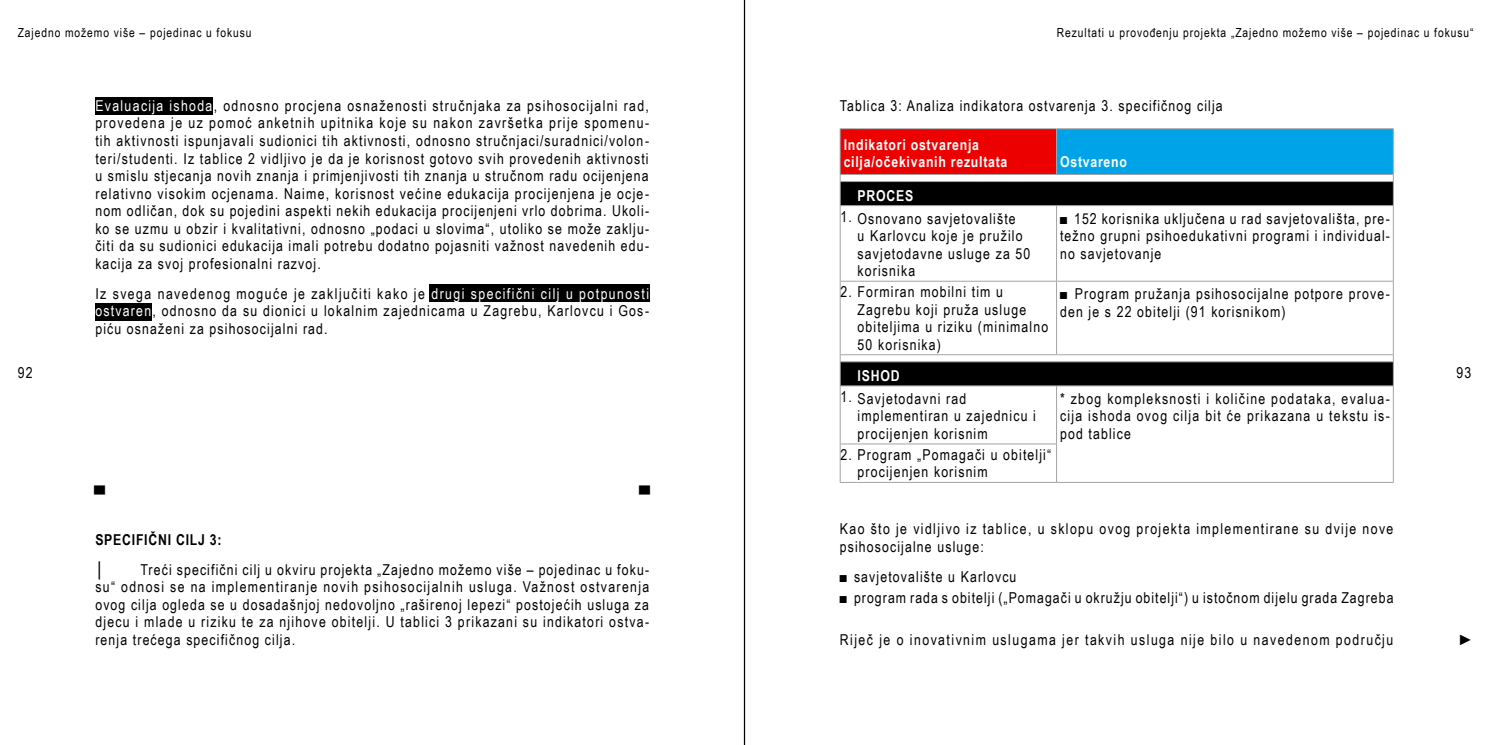
<style>
.page{position:relative;width:1489px;height:745px;background:#fff}
.page>*{position:absolute;margin:0;border:0;box-sizing:border-box;transform-origin:0 0}
.t1{font:15px/17.5px "Arial Narrow";letter-spacing:.075em;color:#000;text-align:justify}
.t2{font:15px/17.5px "Arial Narrow";letter-spacing:.095em;color:#000}
.t3{font:700 15px/17.5px "Arial Narrow";letter-spacing:.05em;color:#fff}
.t4{font:700 15px "Arial Narrow";letter-spacing:.05em;color:#000}
.t5{font:italic 15px "Arial Narrow";color:#000}
.t6{font:12.5px "Arial Narrow";letter-spacing:.075em;color:#000}
.s1{color:#fff}
</style>
<div class="page">
<div style="left:95px;top:97px;width:118px;height:18px;background:#000"></div>
<div style="left:95px;top:303px;width:57px;height:18px;background:#000"></div>
<div style="left:429px;top:283px;width:220px;height:18px;background:#000"></div>
<hr style="left:743px;top:0;width:1px;height:744px;background:#000">
<hr style="left:744px;top:0;width:1px;height:744px;background:#000">
<div style="left:840px;top:129px;width:216px;height:45px;background:#ec0000"></div>
<div style="left:1056px;top:129px;width:337px;height:45px;background:#00a3e7"></div>
<svg style="left:840px;top:182px;width:552px;height:203px"></svg>
<hr style="left:1056px;top:129px;width:1px;height:45px;background:#a4a4a4">
<hr style="left:1056px;top:206px;width:1px;height:75px;background:#a4a4a4">
<hr style="left:1056px;top:281px;width:1px;height:73px;background:#a4a4a4">
<hr style="left:1056px;top:386px;width:1px;height:57px;background:#a4a4a4">
<hr style="left:1056px;top:444px;width:1px;height:38px;background:#a4a4a4">
<svg style="left:840px;top:128px;width:17px;height:1px"></svg>
<hr style="left:839px;top:129px;width:1px;height:45px;background:#a4a4a4">
<hr style="left:857px;top:128px;width:199px;height:1px;background:#a4a4a4">
<hr style="left:1056px;top:128px;width:337px;height:1px;background:#a4a4a4">
<hr style="left:1392px;top:129px;width:1px;height:45px;background:#a4a4a4">
<hr style="left:857px;top:174px;width:199px;height:1px;background:#a4a4a4">
<hr style="left:1056px;top:174px;width:337px;height:1px;background:#a4a4a4">
<hr style="left:857px;top:181px;width:199px;height:1px;background:#a4a4a4">
<hr style="left:1056px;top:181px;width:337px;height:1px;background:#a4a4a4">
<svg style="left:1392px;top:175px;width:1px;height:30px"></svg>
<svg style="left:839px;top:174px;width:18px;height:32px"></svg>
<hr style="left:839px;top:206px;width:1px;height:75px;background:#a4a4a4">
<hr style="left:857px;top:205px;width:199px;height:1px;background:#a4a4a4">
<hr style="left:1056px;top:205px;width:337px;height:1px;background:#a4a4a4">
<hr style="left:1392px;top:206px;width:1px;height:75px;background:#a4a4a4">
<svg style="left:840px;top:281px;width:17px;height:1px"></svg>
<hr style="left:839px;top:281px;width:1px;height:73px;background:#a4a4a4">
<hr style="left:857px;top:281px;width:199px;height:1px;background:#a4a4a4">
<hr style="left:1056px;top:281px;width:337px;height:1px;background:#a4a4a4">
<hr style="left:1392px;top:281px;width:1px;height:73px;background:#a4a4a4">
<hr style="left:857px;top:354px;width:199px;height:1px;background:#a4a4a4">
<hr style="left:1056px;top:354px;width:337px;height:1px;background:#a4a4a4">
<hr style="left:857px;top:361px;width:199px;height:1px;background:#a4a4a4">
<hr style="left:1056px;top:361px;width:337px;height:1px;background:#a4a4a4">
<svg style="left:1392px;top:355px;width:1px;height:30px"></svg>
<svg style="left:839px;top:354px;width:18px;height:32px"></svg>
<hr style="left:839px;top:386px;width:1px;height:57px;background:#a4a4a4">
<hr style="left:857px;top:385px;width:199px;height:1px;background:#a4a4a4">
<hr style="left:1056px;top:385px;width:337px;height:1px;background:#a4a4a4">
<hr style="left:1392px;top:386px;width:1px;height:57px;background:#a4a4a4">
<svg style="left:839px;top:443px;width:18px;height:1px"></svg>
<hr style="left:839px;top:444px;width:1px;height:38px;background:#a4a4a4">
<hr style="left:857px;top:443px;width:199px;height:1px;background:#a4a4a4">
<hr style="left:1392px;top:443px;width:1px;height:39px;background:#a4a4a4">
<svg style="left:839px;top:482px;width:18px;height:1px"></svg>
<hr style="left:857px;top:482px;width:199px;height:1px;background:#a4a4a4">
<hr style="left:1056px;top:482px;width:337px;height:1px;background:#a4a4a4">
<p class="t6" style="left:18px;top:24px;width:235px">Zajedno možemo više – pojedinac u fokusu</p>
<p class="t1" style="left:18px;top:363px;width:16px">92</p>
<p class="t1" style="left:95px;top:96px;width:555px"><span class="s1">Evaluacija ishoda</span>, odnosno procjena osnaženosti stručnjaka za psihosocijalni rad, provedena je uz pomoć anketnih upitnika koje su nakon završetka prije spomenu&shy;tih aktivnosti ispunjavali sudionici tih aktivnosti, odnosno stručnjaci/suradnici/volon&shy;teri/studenti. Iz tablice 2 vidljivo je da je korisnost gotovo svih provedenih aktivnosti u smislu stjecanja novih znanja i primjenjivosti tih znanja u stručnom radu ocijenjena relativno visokim ocjenama. Naime, korisnost većine edukacija procijenjena je ocje&shy;nom odličan, dok su pojedini aspekti nekih edukacija procijenjeni vrlo dobrima. Ukoli&shy;ko se uzmu u obzir i kvalitativni, odnosno „podaci u slovima“, utoliko se može zaklju&shy;čiti da su sudionici edukacija imali potrebu dodatno pojasniti važnost navedenih edu&shy;kacija za svoj profesionalni razvoj.</p>
<p class="t1" style="left:95px;top:284px;width:555px">Iz svega navedenog moguće je zaključiti kako je <span class="s1">drugi specifični cilj u potpunosti ostvaren</span>, odnosno da su dionici u lokalnim zajednicama u Zagrebu, Karlovcu i Gos&shy;piću osnaženi za psihosocijalni rad.</p>
<p class="t5" style="left:94px;top:474px;width:12px">▄</p>
<p class="t5" style="left:639px;top:474px;width:12px">▄</p>
<p class="t4" style="left:95px;top:528px;width:128px">SPECIFIČNI CILJ 3:</p>
<p class="t1" style="left:95px;top:560px;width:11px">│</p>
<p class="t1" style="left:95px;top:560px;width:555px;text-indent:45px">Treći specifični cilj u okviru projekta „Zajedno možemo više – pojedinac u foku&shy;su“ odnosi se na implementiranje novih psihosocijalnih usluga. Važnost ostvarenja ovog cilja ogleda se u dosadašnjoj nedovoljno „raširenoj lepezi“ postojećih usluga za djecu i mlade u riziku te za njihove obitelji. U tablici 3 prikazani su indikatori ostva&shy;renja trećega specifičnog cilja.</p>
<p class="t6" style="left:1056px;top:24px;width:418px">Rezultati u provođenju projekta „Zajedno možemo više – pojedinac u fokusu“</p>
<p class="t1" style="left:839px;top:96px;width:384px">Tablica 3: Analiza indikatora ostvarenja 3. specifičnog cilja</p>
<p class="t3" style="left:843px;top:135px;width:165px">Indikatori ostvarenja cilja/očekivanih rezultata</p>
<p class="t3" style="left:1060px;top:152px;width:68px">Ostvareno</p>
<p class="t3" style="left:857px;top:186px;width:57px">PROCES</p>
<p class="t1" style="left:857px;top:209px;width:174px;text-align:left;text-indent:-17px">1. Osnovano savjetovalište<br>u Karlovcu koje je pružilo savjetodavne usluge za 50 korisnika</p>
<p class="t1" style="left:1060px;top:209px;width:331px">■ 152 korisnika uključena u rad savjetovališta, pre&shy;težno grupni psihoedukativni programi i individual&shy;no savjetovanje</p>
<p class="t1" style="left:857px;top:282px;width:192px;text-align:left;text-indent:-17px">2. Formiran mobilni tim u<br>Zagrebu koji pruža usluge obiteljima u riziku (minimalno<br>50 korisnika)</p>
<p class="t1" style="left:1060px;top:284px;width:331px">■ Program pružanja psihosocijalne potpore prove&shy;den je s 22 obitelji (91 korisnikom)</p>
<p class="t3" style="left:857px;top:366px;width:43px">ISHOD</p>
<p class="t1" style="left:857px;top:389px;width:180px;text-align:left;text-indent:-17px">1. Savjetodavni rad implementiran u zajednicu i procijenjen korisnim</p>
<p class="t1" style="left:1060px;top:389px;width:331px">* zbog kompleksnosti i količine podataka, evalua&shy;cija ishoda ovog cilja bit će prikazana u tekstu is&shy;pod tablice</p>
<p class="t1" style="left:857px;top:445px;width:195px;text-indent:-17px">2. Program „Pomagači u obitelji“ procijenjen korisnim</p>
<p class="t1" style="left:1456px;top:363px;width:16px">93</p>
<p class="t2" style="left:839px;top:519px;width:555px">Kao što je vidljivo iz tablice, u sklopu ovog projekta implementirane su dvije nove psihosocijalne usluge:</p>
<p class="t1" style="left:839px;top:566px;width:178px">■ savjetovalište u Karlovcu</p>
<p class="t1" style="left:839px;top:587px;width:555px">■ program rada s obitelji („Pomagači u okružju obitelji“) u istočnom dijelu grada Zagreba</p>
<p class="t2" style="left:839px;top:630px;width:555px">Riječ je o inovativnim uslugama jer takvih usluga nije bilo u navedenom području</p>
<p class="t1" style="left:1459px;top:630px;width:16px">►</p>
</div>
